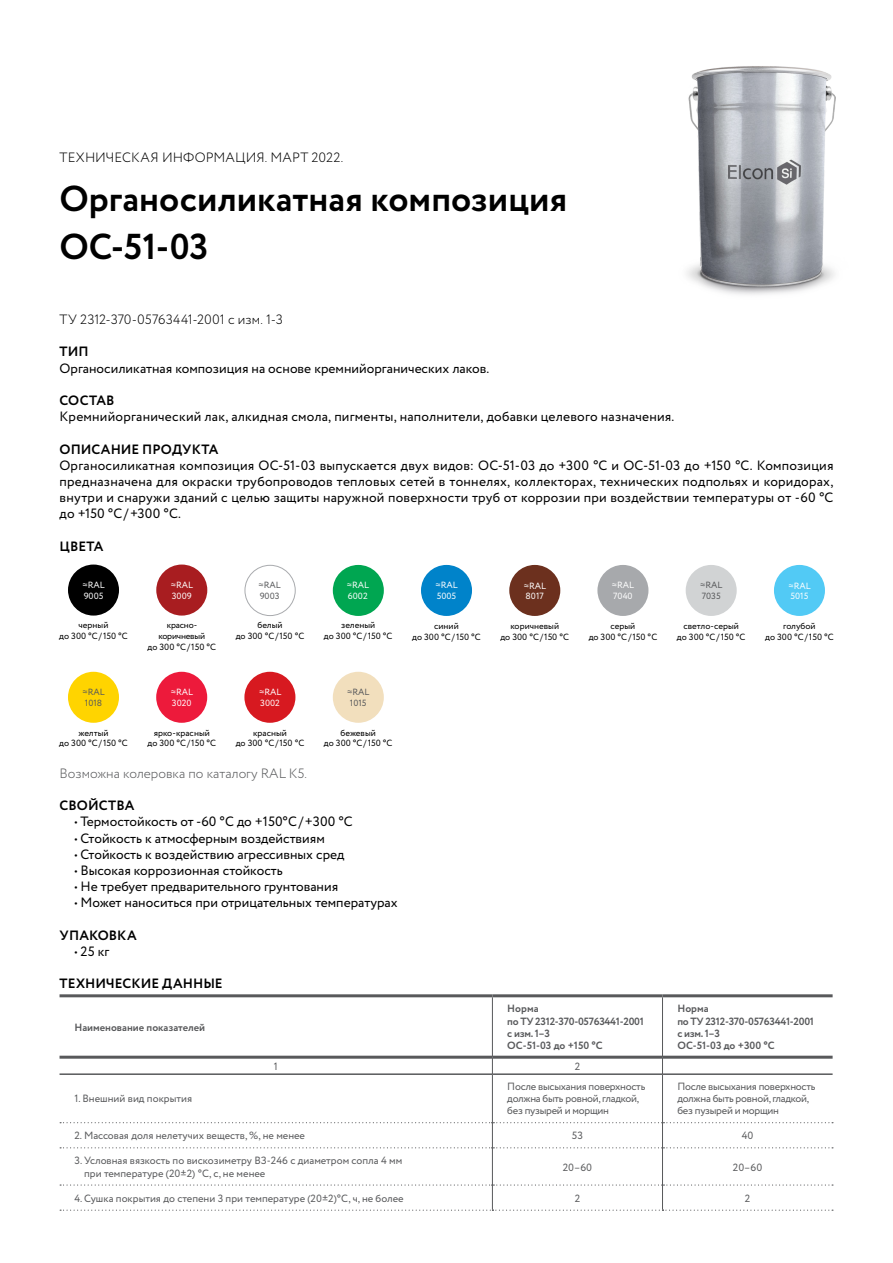
<style>
.page{position:relative;width:893px;height:1263px;background:#fff}
.page>*{position:absolute;margin:0;border:0;box-sizing:border-box;transform-origin:0 0}
.t1{font:700 36px/48.6px "Circe";color:#000}
.t2{font:13.5px/16.2px "Circe";color:#000;text-align:justify}
.t3{font:700 13.5px "Circe";letter-spacing:.005em;color:#000}
.t4{font:300 13.5px "Circe";letter-spacing:.005em;color:#000}
.t5{font:300 13.5px "Circe";color:#58595b}
.t6{font:10.5px/12px "Circe";letter-spacing:-.005em;color:#58595b}
.t7{font:10.5px/12px "Circe";letter-spacing:-.025em;color:#58595b}
.t8{font:700 10.5px/12px "Circe";letter-spacing:-.015em;color:#58595b}
.t9{font:9px/10.8px "Circe";color:#000;text-align:center}
.t10{font:9px/10.8px "Circe";color:#fff}
.t11{font:9px/10.8px "Circe";color:#58595b}
.t12{font:9px/10.8px "Circe";letter-spacing:-.025em;color:#000;text-align:center}
</style>
<div class="page">
<img style="left:687px;top:66px;width:149px;height:229px">
<hr style="left:60px;top:1056px;width:432px;height:3px;background:#58595b">
<hr style="left:493px;top:1056px;width:169px;height:3px;background:#58595b">
<hr style="left:663px;top:1056px;width:170px;height:3px;background:#58595b">
<hr style="left:60px;top:1073px;width:432px;height:2px;background:#58595b">
<hr style="left:493px;top:1073px;width:169px;height:2px;background:#58595b">
<hr style="left:663px;top:1073px;width:170px;height:2px;background:#58595b">
<hr style="left:492px;top:1074px;width:1px;height:49px;background:#58595b">
<hr style="left:662px;top:1074px;width:1px;height:49px;background:#58595b">
<svg style="left:60px;top:1122px;width:773px;height:26px"></svg>
<hr style="left:492px;top:1148px;width:1px;height:37px;background:#58595b">
<hr style="left:662px;top:1148px;width:1px;height:37px;background:#58595b">
<svg style="left:60px;top:1184px;width:773px;height:27px"></svg>
<hr style="left:492px;top:997px;width:1px;height:60px;background:#58595b">
<hr style="left:662px;top:997px;width:1px;height:60px;background:#58595b">
<svg style="left:492px;top:1057px;width:1px;height:17px"></svg>
<svg style="left:662px;top:1057px;width:1px;height:17px"></svg>
<hr style="left:60px;top:994px;width:432px;height:3px;background:#58595b">
<hr style="left:492px;top:994px;width:170px;height:3px;background:#58595b">
<hr style="left:662px;top:994px;width:171px;height:3px;background:#58595b">
<div style="left:68px;top:564px;width:51px;height:52px;background:#000;border-radius:50%"></div>
<div style="left:156px;top:564px;width:51px;height:52px;background:#a81d20;border-radius:50%"></div>
<div style="left:245px;top:565px;width:51px;height:51px;border:1px solid #a9abae;border-radius:50%"></div>
<div style="left:333px;top:565px;width:51px;height:51px;background:#00a651;border-radius:50%"></div>
<div style="left:597px;top:565px;width:51px;height:51px;background:#a7a9ac;border-radius:50%"></div>
<div style="left:421px;top:565px;width:51px;height:51px;background:#0083ca;border-radius:50%"></div>
<div style="left:156px;top:672px;width:51px;height:51px;background:#ed1a3b;border-radius:50%"></div>
<div style="left:244px;top:672px;width:51px;height:51px;background:#d71920;border-radius:50%"></div>
<div style="left:68px;top:672px;width:51px;height:51px;background:#ffd400;border-radius:50%"></div>
<div style="left:509px;top:565px;width:51px;height:51px;background:#6c301e;border-radius:50%"></div>
<div style="left:774px;top:565px;width:51px;height:51px;background:#52caf5;border-radius:50%"></div>
<div style="left:333px;top:672px;width:51px;height:51px;background:#f2dfbd;border-radius:50%"></div>
<div style="left:686px;top:565px;width:51px;height:51px;background:#d1d3d4;border-radius:50%"></div>
<p class="t4" style="left:60px;top:149px;width:285px">ТЕХНИЧЕСКАЯ ИНФОРМАЦИЯ. МАРТ 2022.</p>
<h1 class="t1" style="left:60px;top:176px;width:509px">Органосиликатная композиция<br>ОС-51-03</h1>
<p class="t4" style="left:60px;top:311px;width:225px">ТУ 2312-370-05763441-2001 с изм. 1-3</p>
<p class="t3" style="left:60px;top:343px;width:31px">ТИП</p>
<p class="t2" style="left:60px;top:360px;width:431px">Органосиликатная композиция на основе кремнийорганических лаков.</p>
<p class="t3" style="left:60px;top:391px;width:57px">СОСТАВ</p>
<p class="t2" style="left:60px;top:409px;width:616px">Кремнийорганический лак, алкидная смола, пигменты, наполнители, добавки целевого назначения.</p>
<p class="t3" style="left:60px;top:440px;width:160px">ОПИСАНИЕ ПРОДУКТА</p>
<p class="t2" style="left:60px;top:458px;width:775px">Органосиликатная композиция ОС-51-03 выпускается двух видов: ОС-51-03 до +300 °С и ОС-51-03 до +150 °С. Композиция предназначена для окраски трубопроводов тепловых сетей в тоннелях, коллекторах, технических подпольях и коридорах, внутри и снаружи зданий с целью защиты наружной поверхности труб от коррозии при воздействии температуры от -60 °С до +150 °С/+300 °С.</p>
<p class="t3" style="left:60px;top:537px;width:45px">ЦВЕТА</p>
<p class="t10" style="left:83px;top:580px;width:24px">≈RAL<br>9005</p>
<p class="t10" style="left:171px;top:580px;width:24px">≈RAL<br>3009</p>
<p class="t11" style="left:259px;top:580px;width:24px">≈RAL<br>9003</p>
<p class="t10" style="left:347px;top:580px;width:24px">≈RAL<br>6002</p>
<p class="t9" style="left:59px;top:620px;width:70px">черный<br>до 300 °С/150 °С</p>
<p class="t12" style="left:148px;top:620px;width:70px">красно&shy;коричневый<br>до 300 °С/150 °С</p>
<p class="t9" style="left:236px;top:620px;width:70px">белый<br>до 300 °С/150 °С</p>
<p class="t9" style="left:324px;top:620px;width:70px">зеленый<br>до 300 °С/150 °С</p>
<p class="t11" style="left:83px;top:687px;width:24px">≈RAL<br>1018</p>
<p class="t10" style="left:171px;top:687px;width:24px">≈RAL<br>3020</p>
<p class="t10" style="left:259px;top:687px;width:24px">≈RAL<br>3002</p>
<p class="t11" style="left:347px;top:687px;width:24px;text-align:center">≈RAL<br>1015</p>
<p class="t9" style="left:59px;top:727px;width:70px">желтый<br>до 300 °С/150 °С</p>
<p class="t9" style="left:148px;top:727px;width:70px">ярко-красный<br>до 300 °С/150 °С</p>
<p class="t9" style="left:236px;top:727px;width:70px">красный<br>до 300 °С/150 °С</p>
<p class="t9" style="left:324px;top:727px;width:70px">бежевый<br>до 300 °С/150 °С</p>
<p class="t5" style="left:60px;top:764px;width:249px">Возможна колеровка по каталогу RAL K5.</p>
<p class="t3" style="left:60px;top:796px;width:76px">СВОЙСТВА</p>
<p class="t2" style="left:74px;top:814px;width:280px">• Термостойкость от -60 °С до +150°С/+300 °С</p>
<p class="t2" style="left:74px;top:830px;width:252px">• Стойкость к атмосферным воздействиям</p>
<p class="t2" style="left:74px;top:846px;width:271px">• Стойкость к воздействию агрессивных сред</p>
<p class="t2" style="left:74px;top:863px;width:210px">• Высокая коррозионная стойкость</p>
<p class="t2" style="left:74px;top:879px;width:265px">• Не требует предварительного грунтования</p>
<p class="t2" style="left:74px;top:895px;width:325px">• Может наноситься при отрицательных температурах</p>
<p class="t3" style="left:60px;top:926px;width:79px">УПАКОВКА</p>
<p class="t2" style="left:74px;top:944px;width:36px">• 25 кг</p>
<p class="t3" style="left:60px;top:975px;width:165px">ТЕХНИЧЕСКИЕ ДАННЫЕ</p>
<p class="t8" style="left:74px;top:1021px;width:132px">Наименование показателей</p>
<p class="t10" style="left:435px;top:580px;width:24px">≈RAL<br>5005</p>
<p class="t9" style="left:412px;top:621px;width:70px">синий<br>до 300 °С/150 °С</p>
<p class="t10" style="left:524px;top:580px;width:24px">≈RAL<br>8017</p>
<p class="t9" style="left:500px;top:621px;width:70px">коричневый<br>до 300 °С/150 °С</p>
<p class="t10" style="left:612px;top:580px;width:24px">≈RAL<br>7040</p>
<p class="t9" style="left:589px;top:621px;width:70px">серый<br>до 300 °С/150 °С</p>
<p class="t11" style="left:700px;top:580px;width:24px">≈RAL<br>7035</p>
<p class="t9" style="left:677px;top:621px;width:70px">светло-серый<br>до 300 °С/150 °С</p>
<p class="t10" style="left:788px;top:580px;width:24px">≈RAL<br>5015</p>
<p class="t9" style="left:765px;top:621px;width:70px">голубой<br>до 300 °С/150 °С</p>
<p class="t8" style="left:507px;top:1003px;width:138px">Норма<br>по ТУ 2312-370-05763441-2001 с изм. 1–3<br>ОС-51-03 до +150 °С</p>
<p class="t8" style="left:677px;top:1003px;width:138px">Норма<br>по ТУ 2312-370-05763441-2001 с изм. 1–3<br>ОС-51-03 до +300 °С</p>
<p class="t6" style="left:74px;top:1093px;width:119px">1. Внешний вид покрытия</p>
<p class="t6" style="left:274px;top:1061px;width:5px">1</p>
<p class="t6" style="left:575px;top:1061px;width:7px">2</p>
<p class="t7" style="left:507px;top:1081px;width:140px">После высыхания поверхность должна быть ровной, гладкой, без пузырей и морщин</p>
<p class="t7" style="left:677px;top:1081px;width:140px">После высыхания поверхность должна быть ровной, гладкой, без пузырей и морщин</p>
<p class="t6" style="left:74px;top:1130px;width:232px">2. Массовая доля нелетучих веществ, %, не менее</p>
<p class="t6" style="left:572px;top:1130px;width:13px">53</p>
<p class="t6" style="left:742px;top:1130px;width:13px">40</p>
<p class="t6" style="left:84px;top:1155px;width:320px;text-indent:-10px">3. Условная вязкость по вискозиметру ВЗ-246 с диаметром сопла 4 мм при температуре (20±2) °С, с, не менее</p>
<p class="t6" style="left:563px;top:1161px;width:31px">20–60</p>
<p class="t6" style="left:733px;top:1161px;width:31px">20–60</p>
<p class="t6" style="left:74px;top:1192px;width:331px">4. Сушка покрытия до степени 3 при температуре (20±2)°С, ч, не более</p>
<p class="t6" style="left:575px;top:1192px;width:7px">2</p>
<p class="t6" style="left:745px;top:1192px;width:7px">2</p>
</div>
